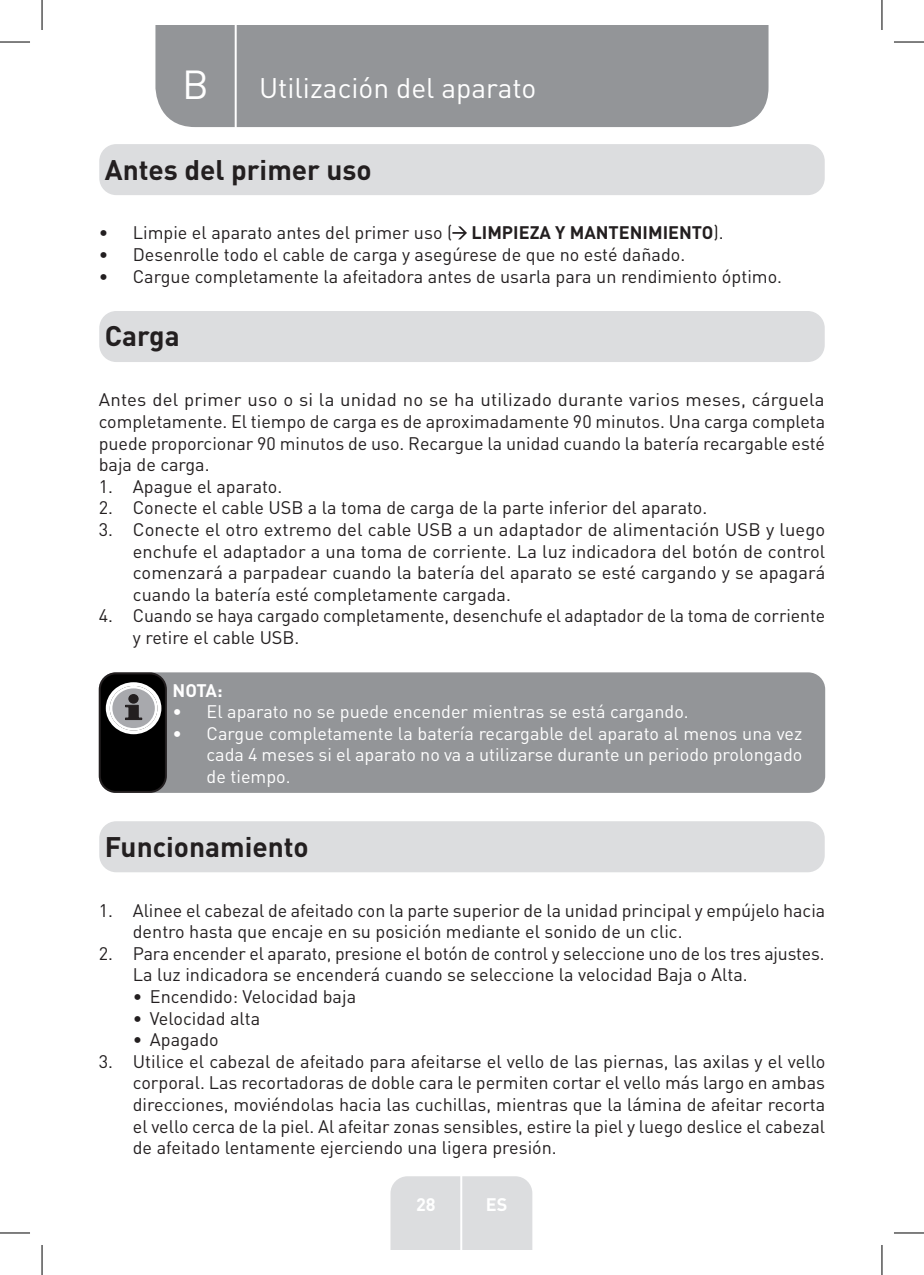
<style>
.page{position:relative;width:924px;height:1275px;background:#fff}
.page>*{position:absolute;margin:0;border:0;box-sizing:border-box;transform-origin:0 0}
.t1{font:40px "DIN Pro";color:#fff}
.t2{font:700 28px "DIN Pro";color:#231f20}
.t3{font:28px "DIN Pro";color:#fff}
.t4{font:18px/21.6px "DIN Pro";color:#231f20;text-align:justify}
.t5{font:18px/21.6px "DIN Pro";color:#fff;text-align:justify}
.t6{font:700 18px "DIN Pro";color:#fff}
.s1{font-weight:700}
</style>
<div class="page">
<div style="left:155px;top:25px;width:613px;height:102px;background:#939598"></div>
<div style="left:390px;top:1176px;width:142px;height:74px;background:#dcdddf"></div>
<hr style="left:460px;top:1153px;width:2px;height:97px;background:#fff">
<hr style="left:234px;top:25px;width:2px;height:105px;background:#fff">
<div style="left:99px;top:144px;width:725px;height:51px;background:#dcdddf;border-radius:17px"></div>
<svg style="left:452px;top:226px;width:15px;height:13px"></svg>
<div style="left:99px;top:311px;width:725px;height:51px;background:#dcdddf;border-radius:17px"></div>
<div style="left:99px;top:672px;width:725px;height:121px;background:#939598;border-radius:17px"></div>
<div style="left:100px;top:673px;width:66px;height:119px;background:#000;border-radius:16px"></div>
<div style="left:99px;top:672px;width:68px;height:121px;border:2px solid #231f20;border-radius:16px"></div>
<svg style="left:106px;top:682px;width:55px;height:52px"></svg>
<div style="left:128px;top:694px;width:11px;height:9px;background:#231f20;border-radius:50%"></div>
<div style="left:99px;top:821px;width:725px;height:51px;background:#dcdddf;border-radius:17px"></div>
<hr style="left:0;top:42px;width:30px;height:1px;background:#000">
<hr style="left:893px;top:42px;width:30px;height:1px;background:#000">
<hr style="left:0;top:1232px;width:30px;height:1px;background:#000">
<hr style="left:893px;top:1232px;width:30px;height:1px;background:#000">
<hr style="left:42px;top:0;width:1px;height:30px;background:#000">
<hr style="left:42px;top:1245px;width:1px;height:30px;background:#000">
<hr style="left:881px;top:0;width:1px;height:30px;background:#000">
<hr style="left:881px;top:1245px;width:1px;height:30px;background:#000">
<h1 class="t1" style="left:182px;top:57px;width:28px">B</h1>
<h2 class="t3" style="left:259px;top:69px;width:279px">Utilización del aparato</h2>
<h2 class="t2" style="left:105px;top:146px;width:268px">Antes del primer uso</h2>
<p class="t4" style="left:99px;top:221px;width:626px">• Limpie el aparato antes del primer uso ( <span class="s1">LIMPIEZA Y MANTENIMIENTO</span>).</p>
<p class="t4" style="left:99px;top:243px;width:587px">• Desenrolle todo el cable de carga y asegúrese de que no esté dañado.</p>
<p class="t4" style="left:99px;top:265px;width:684px">• Cargue completamente la afeitadora antes de usarla para un rendimiento óptimo.</p>
<h2 class="t2" style="left:105px;top:313px;width:76px">Carga</h2>
<p class="t4" style="left:99px;top:388px;width:727px">Antes del primer uso o si la unidad no se ha utilizado durante varios meses, cárguela completamente. El tiempo de carga es de aproximadamente 90 minutos. Una carga completa puede proporcionar 90 minutos de uso. Recargue la unidad cuando la batería recargable esté baja de carga.</p>
<p class="t4" style="left:99px;top:475px;width:185px">1. Apague el aparato.</p>
<p class="t4" style="left:99px;top:496px;width:609px">2. Conecte el cable USB a la toma de carga de la parte inferior del aparato.</p>
<p class="t4" style="left:133px;top:518px;width:693px;text-indent:-34px">3. Conecte el otro extremo del cable USB a un adaptador de alimentación USB y luego enchufe el adaptador a una toma de corriente. La luz indicadora del botón de control comenzará a parpadear cuando la batería del aparato se esté cargando y se apagará cuando la batería esté completamente cargada.</p>
<p class="t4" style="left:133px;top:604px;width:693px;text-indent:-34px">4. Cuando se haya cargado completamente, desenchufe el adaptador de la toma de corriente y retire el cable USB.</p>
<p class="t6" style="left:172px;top:675px;width:52px">NOTA:</p>
<p class="t5" style="left:172px;top:700px;width:517px">• El aparato no se puede encender mientras se está cargando.</p>
<p class="t5" style="left:206px;top:721px;width:597px;text-indent:-34px">• Cargue completamente la batería recargable del aparato al menos una vez cada 4 meses si el aparato no va a utilizarse durante un periodo prolongado de tiempo.</p>
<h2 class="t2" style="left:105px;top:823px;width:205px">Funcionamiento</h2>
<p class="t4" style="left:133px;top:898px;width:693px;text-indent:-34px">1. Alinee el cabezal de afeitado con la parte superior de la unidad principal y empújelo hacia dentro hasta que encaje en su posición mediante el sonido de un clic.</p>
<p class="t4" style="left:133px;top:941px;width:693px;text-indent:-34px">2. Para encender el aparato, presione el botón de control y seleccione uno de los tres ajustes.<br>La luz indicadora se encenderá cuando se seleccione la velocidad Baja o Alta.</p>
<p class="t4" style="left:133px;top:985px;width:225px">• Encendido: Velocidad baja</p>
<p class="t4" style="left:133px;top:1006px;width:129px">• Velocidad alta</p>
<p class="t4" style="left:133px;top:1028px;width:87px">• Apagado</p>
<p class="t4" style="left:133px;top:1049px;width:693px;text-indent:-34px">3. Utilice el cabezal de afeitado para afeitarse el vello de las piernas, las axilas y el vello corporal. Las recortadoras de doble cara le permiten cortar el vello más largo en ambas direcciones, moviéndolas hacia las cuchillas, mientras que la lámina de afeitar recorta el vello cerca de la piel. Al afeitar zonas sensibles, estire la piel y luego deslice el cabezal de afeitado lentamente ejerciendo una ligera presión.</p>
<p class="t6" style="left:416px;top:1189px;width:21px">28</p>
<p class="t6" style="left:485px;top:1189px;width:23px">ES</p>
</div>
